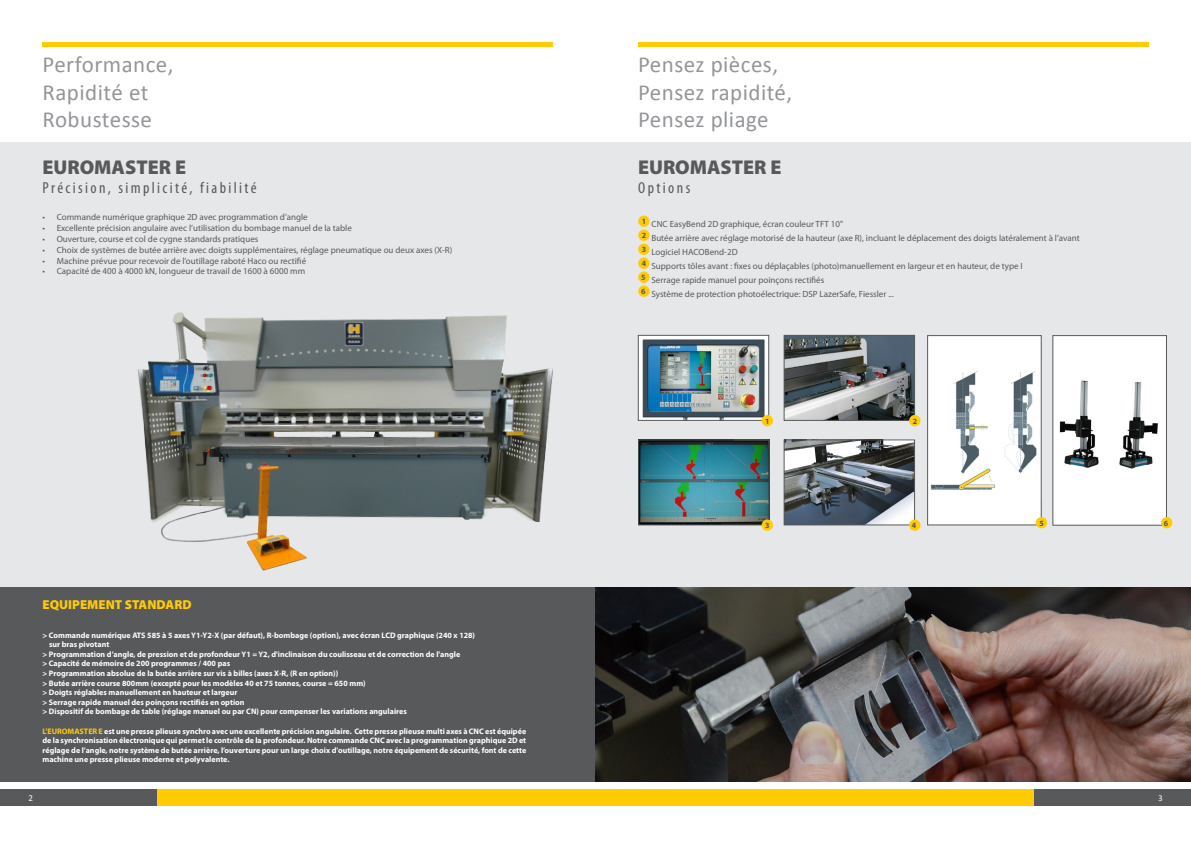
<style>
.page{position:relative;width:1191px;height:842px;background:#fff}
.page>*{position:absolute;margin:0;border:0;box-sizing:border-box;transform-origin:0 0}
.t1{font:23px/27.6px "Calibri";letter-spacing:.02em;color:#939598}
.t2{font:900 20px "Myriad Pro";color:#58595b}
.t3{font:condensed 16px "Myriad Pro";letter-spacing:.15em;color:#58595b}
.t4{font:900 13px "Myriad Pro";color:#ffcb05}
.t5{font:9px/14px "Myriad Pro";color:#58595b}
.t6{font:9px "Calibri";color:#fff}
.t7{font:700 8px/9.6px "Myriad Pro";color:#fff;text-align:justify}
.t8{font:700 8px "Myriad Pro";color:#58595b}
.s1{color:#ffcb05}
</style>
<div class="page">
<div style="left:157px;top:789px;width:438px;height:17px;background:#ffcb05"></div>
<div style="left:595px;top:789px;width:439px;height:17px;background:#ffcb05"></div>
<div style="left:0;top:789px;width:157px;height:17px;background:#58595b"></div>
<div style="left:1034px;top:789px;width:157px;height:17px;background:#58595b"></div>
<div style="left:0;top:142px;width:1191px;height:558px;background:#e6e7e8"></div>
<div style="left:0;top:587px;width:595px;height:195px;background:#58595b"></div>
<img style="left:595px;top:587px;width:596px;height:195px">
<img style="left:138px;top:312px;width:415px;height:259px">
<div style="left:638px;top:216px;width:11px;height:11px;background:#ffcb05;border-radius:50%"></div>
<div style="left:638px;top:230px;width:11px;height:11px;background:#ffcb05;border-radius:50%"></div>
<div style="left:638px;top:244px;width:11px;height:11px;background:#ffcb05;border-radius:50%"></div>
<div style="left:638px;top:258px;width:11px;height:11px;background:#ffcb05;border-radius:50%"></div>
<div style="left:638px;top:272px;width:11px;height:11px;background:#ffcb05;border-radius:50%"></div>
<div style="left:638px;top:286px;width:11px;height:11px;background:#ffcb05;border-radius:50%"></div>
<div style="left:927px;top:336px;width:114px;height:189px;background:#fff"></div>
<img style="left:930px;top:371px;width:107px;height:120px">
<div style="left:927px;top:335px;width:114px;height:190px;border:1px solid #58595b"></div>
<img style="left:786px;top:337px;width:126px;height:82px">
<div style="left:784px;top:335px;width:130px;height:86px;border:1px solid #58595b"></div>
<img style="left:640px;top:442px;width:127px;height:81px">
<div style="left:638px;top:440px;width:131px;height:85px;border:1px solid #58595b"></div>
<div style="left:1052px;top:336px;width:114px;height:189px;background:#fff"></div>
<img style="left:1059px;top:380px;width:99px;height:89px">
<div style="left:1052px;top:335px;width:114px;height:190px;border:1px solid #58595b"></div>
<img style="left:786px;top:442px;width:126px;height:81px">
<div style="left:784px;top:440px;width:130px;height:85px;border:1px solid #58595b"></div>
<img style="left:640px;top:337px;width:127px;height:82px">
<div style="left:638px;top:335px;width:131px;height:86px;border:1px solid #58595b"></div>
<div style="left:761px;top:415px;width:12px;height:11px;background:#ffcb05;border-radius:50%"></div>
<div style="left:761px;top:519px;width:12px;height:12px;background:#ffcb05;border-radius:50%"></div>
<div style="left:909px;top:415px;width:11px;height:11px;background:#ffcb05;border-radius:50%"></div>
<div style="left:909px;top:519px;width:11px;height:12px;background:#ffcb05;border-radius:50%"></div>
<div style="left:1035px;top:517px;width:12px;height:11px;background:#ffcb05;border-radius:50%"></div>
<div style="left:1161px;top:517px;width:11px;height:11px;background:#ffcb05;border-radius:50%"></div>
<hr style="left:43px;top:43px;width:510px;height:4px;background:#ffcb05">
<hr style="left:638px;top:43px;width:510px;height:4px;background:#ffcb05">
<h1 class="t1" style="left:43px;top:50px;width:133px">Performance,<br>Rapidité et<br>Robustesse</h1>
<h2 class="t2" style="left:43px;top:154px;width:145px">EUROMASTER E</h2>
<h3 class="t3" style="left:43px;top:178px;width:216px">Précision, simplicité, fiabilité</h3>
<p class="t5" style="left:43px;top:210px;width:267px">• Commande numérique graphique 2D avec programmation d’angle</p>
<p class="t5" style="left:43px;top:221px;width:311px">• Excellente précision angulaire avec l’utilisation du bombage manuel de la table</p>
<p class="t5" style="left:43px;top:232px;width:217px">• Ouverture, course et col de cygne standards pratiques</p>
<p class="t5" style="left:43px;top:243px;width:411px">• Choix de systèmes de butée arrière avec doigts supplémentaires, réglage pneumatique ou deux axes (X-R)</p>
<p class="t5" style="left:43px;top:253px;width:265px">• Machine prévue pour recevoir de l’outillage raboté Haco ou rectifié</p>
<p class="t5" style="left:43px;top:264px;width:264px">• Capacité de 400 à 4000 kN, longueur de travail de 1600 à 6000 mm</p>
<h3 class="t4" style="left:43px;top:595px;width:151px">EQUIPEMENT STANDARD</h3>
<p class="t7" style="left:43px;top:630px;width:434px">&gt; Commande numérique ATS 585 à 5 axes Y1-Y2-X (par défaut), R-bombage (option), avec écran LCD graphique (240 x 128)</p>
<p class="t7" style="left:49px;top:639px;width:62px">sur bras pivotant</p>
<p class="t7" style="left:43px;top:649px;width:419px">&gt; Programmation d’angle, de pression et de profondeur Y1 = Y2, d'inclinaison du coulisseau et de correction de l'angle</p>
<p class="t7" style="left:43px;top:658px;width:189px">&gt; Capacité de mémoire de 200 programmes / 400 pas</p>
<p class="t7" style="left:43px;top:668px;width:297px">&gt; Programmation absolue de la butée arrière sur vis à billes (axes X-R, (R en option))</p>
<p class="t7" style="left:43px;top:678px;width:325px">&gt; Butée arrière course 800mm (excepté pour les modèles 40 et 75 tonnes, course = 650 mm)</p>
<p class="t7" style="left:43px;top:687px;width:196px">&gt; Doigts réglables manuellement en hauteur et largeur</p>
<p class="t7" style="left:43px;top:697px;width:203px">&gt; Serrage rapide manuel des poinçons rectifiés en option</p>
<p class="t7" style="left:43px;top:706px;width:366px">&gt; Dispositif de bombage de table (réglage manuel ou par CN) pour compenser les variations angulaires</p>
<p class="t7" style="left:43px;top:726px;width:485px"><span class="s1">L'EUROMASTER E</span> est une presse plieuse synchro avec une excellente précision angulaire. Cette presse plieuse multi axes à CNC est équipée de la synchronisation électronique qui permet le contrôle de la profondeur. Notre commande CNC avec la programmation graphique 2D et réglage de l’angle, notre système de butée arrière, l’ouverture pour un large choix d'outillage, notre équipement de sécurité, font de cette machine une presse plieuse moderne et polyvalente.</p>
<h1 class="t1" style="left:638px;top:50px;width:156px">Pensez pièces,<br>Pensez rapidité,<br>Pensez pliage</h1>
<h2 class="t2" style="left:638px;top:154px;width:145px">EUROMASTER E</h2>
<h3 class="t3" style="left:638px;top:178px;width:54px">Options</h3>
<p class="t5" style="left:641px;top:217px;width:440px"><sup>1</sup> CNC EasyBend 2D graphique, écran couleur TFT 10"<br><sup>2</sup> Butée arrière avec réglage motorisé de la hauteur (axe R), incluant le déplacement des doigts latéralement à l’avant <sup>3</sup> Logiciel HACOBend-2D<br><sup>4</sup> Supports tôles avant : fixes ou déplaçables (photo)manuellement en largeur et en hauteur, de type I<br><sup>5</sup> Serrage rapide manuel pour poinçons rectifiés<br><sup>6</sup> Système de protection photoélectrique: DSP LazerSafe, Fiessler ...</p>
<p class="t8" style="left:765px;top:416px;width:6px">1</p>
<p class="t8" style="left:765px;top:520px;width:6px">3</p>
<p class="t8" style="left:912px;top:416px;width:6px">2</p>
<p class="t8" style="left:912px;top:520px;width:6px">4</p>
<p class="t8" style="left:1039px;top:518px;width:6px">5</p>
<p class="t8" style="left:1163px;top:518px;width:6px">6</p>
<p class="t6" style="left:28px;top:792px;width:6px">2</p>
<p class="t6" style="left:1158px;top:792px;width:6px">3</p>
</div>
